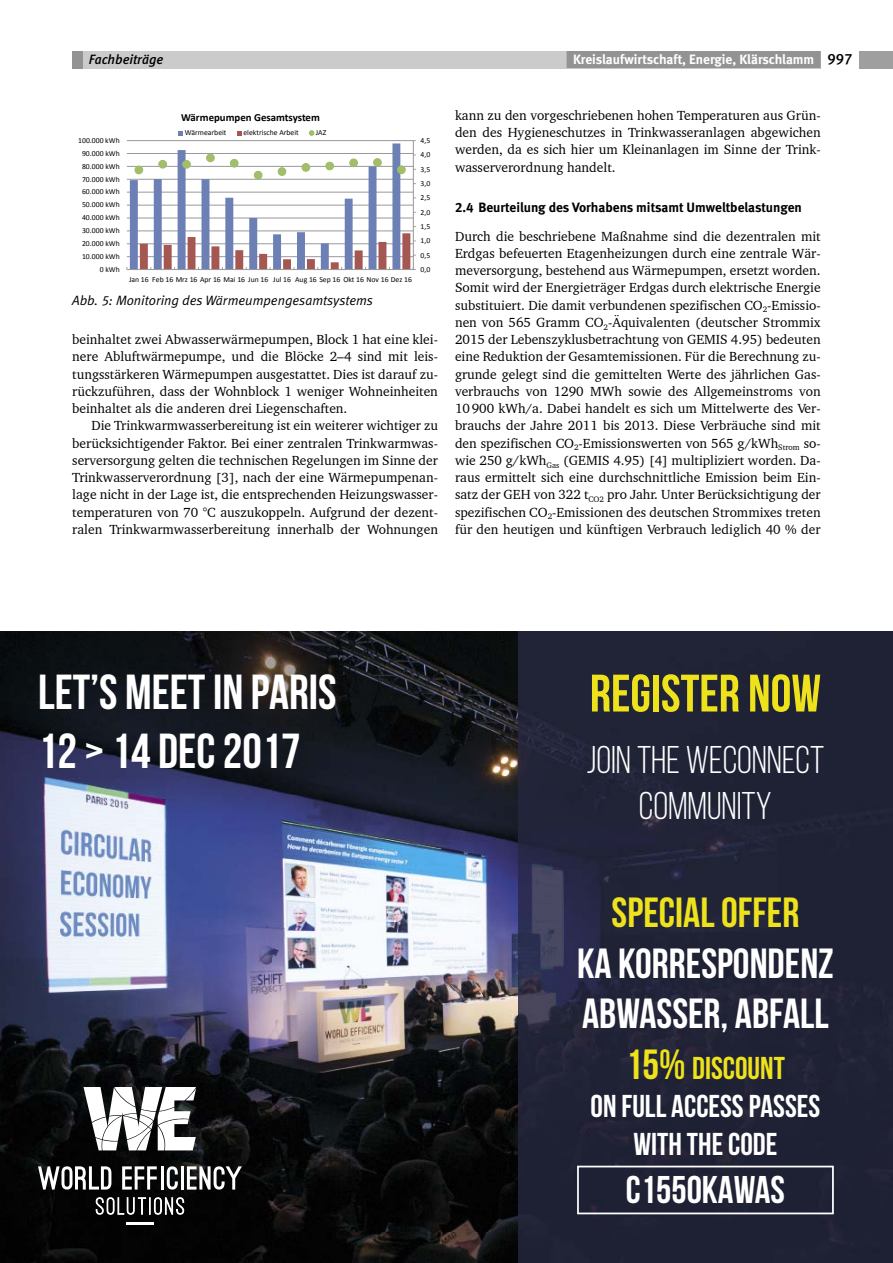
<style>
.page{position:relative;width:893px;height:1263px;background:#fff}
.page>*{position:absolute;margin:0;border:0;box-sizing:border-box;transform-origin:0 0}
.t1{font:700 52.65px "Bebas Neue";color:#eee21c}
.t2{font:700 49.2px/58.9px "Bebas Neue";color:#fff}
.t3{font:700 42.15px/50.6px "Bebas Neue";color:#fff;text-align:center}
.t4{font:38.55px/46.3px "Bebas Neue";color:#fff;text-align:center}
.t5{font:700 38.55px "Bebas Neue";color:#fff}
.t6{font:700 31.65px/38px "Bebas Neue";color:#fff;text-align:center}
.t7{font:700 27px "Arial";color:#000}
.t8{font:18px "Arial";color:#000}
.t9{font:700 15px "Arial";color:#000}
.G1_-_OE{font:13.5px/17.2px "Charter BT";color:#000}
.G1{font:13.5px/17.2px "Charter BT";color:#000;text-align:justify}
.Z1_1{font:13.5px "Meta Bold LF";color:#000}
.t10{font:13.5px "Meta Bold LF";color:#fff}
.BU{font:italic 13.5px "Meta Normal LF";color:#000}
.t11{font:italic 13.5px "Meta Medium LF";color:#000}
.t12{font:700 10.8px "Calibri";color:#000}
.t13{font:7.65px "Calibri";color:#000}
.s1{font-family:"Meta Medium LF";font-size:15px;color:#000}
.s2{color:#eee21c}
.s3{font-size:42.15px;color:#eee21c}
</style>
<div class="page">
<div style="left:120px;top:51px;width:701px;height:17px;background:#cbcbcb"></div>
<div style="left:567px;top:51px;width:254px;height:17px;background:#939393"></div>
<div style="left:859px;top:51px;width:34px;height:17px;background:#9f9f9f"></div>
<div style="left:72px;top:51px;width:11px;height:17px;background:#939393"></div>
<div style="left:83px;top:51px;width:86px;height:17px;background:#cbcbcb"></div>
<img style="left:0;top:631px;width:893px;height:632px">
<hr style="left:126px;top:1222px;width:28px;height:2px;background:#fff">
<svg style="left:96px;top:1197px;width:88px;height:18px"></svg>
<svg style="left:38px;top:1166px;width:73px;height:23px"></svg>
<svg style="left:122px;top:1166px;width:35px;height:23px"></svg>
<hr style="left:161px;top:1166px;width:3px;height:23px;background:#fff">
<svg style="left:167px;top:1166px;width:11px;height:23px"></svg>
<hr style="left:181px;top:1166px;width:3px;height:23px;background:#fff">
<svg style="left:187px;top:1166px;width:55px;height:23px"></svg>
<svg style="left:83px;top:1087px;width:113px;height:63px"></svg>
<svg style="left:577px;top:1166px;width:257px;height:48px;background:#2e3143"></svg>
<svg style="left:127px;top:130px;width:289px;height:140px"></svg>
<p class="t11" style="left:89px;top:51px;width:76px">Fachbeiträge</p>
<p class="t10" style="left:573px;top:51px;width:281px">Kreislaufwirtschaft, Energie, Klärschlamm <span class="s1">997</span></p>
<p class="t13" style="left:78px;top:135px;width:43px">100.000 kWh</p>
<p class="t13" style="left:82px;top:148px;width:39px">90.000 kWh</p>
<p class="t13" style="left:82px;top:161px;width:39px">80.000 kWh</p>
<p class="t13" style="left:82px;top:174px;width:39px">70.000 kWh</p>
<p class="t13" style="left:82px;top:187px;width:39px">60.000 kWh</p>
<p class="t13" style="left:82px;top:200px;width:39px">50.000 kWh</p>
<p class="t13" style="left:82px;top:213px;width:39px">40.000 kWh</p>
<p class="t13" style="left:82px;top:226px;width:39px">30.000 kWh</p>
<p class="t13" style="left:82px;top:239px;width:39px">20.000 kWh</p>
<p class="t13" style="left:82px;top:252px;width:39px">10.000 kWh</p>
<p class="t13" style="left:100px;top:264px;width:22px">0 kWh</p>
<p class="t7" style="left:212px;top:89px;width:40px">KA</p>
<p class="t12" style="left:181px;top:111px;width:140px">Wärmepumpen Gesamtsystem</p>
<p class="t13" style="left:185px;top:128px;width:43px">Wärmearbeit</p>
<p class="t13" style="left:243px;top:128px;width:57px">elektrische Arbeit</p>
<p class="t13" style="left:316px;top:128px;width:12px">JAZ</p>
<p class="t13" style="left:129px;top:274px;width:285px">Jan 16 Feb 16 Mrz 16 Apr 16 Mai 16 Jun 16 Jul 16 Aug 16 Sep 16 Okt 16 Nov 16 Dez 16</p>
<p class="BU" style="left:72px;top:292px;width:302px">Abb. 5: Monitoring des Wärmeumpengesamtsystems</p>
<p class="t13" style="left:421px;top:135px;width:11px">4,5</p>
<p class="t13" style="left:421px;top:150px;width:11px">4,0</p>
<p class="t13" style="left:421px;top:164px;width:11px">3,5</p>
<p class="t13" style="left:421px;top:178px;width:11px">3,0</p>
<p class="t13" style="left:421px;top:193px;width:11px">2,5</p>
<p class="t13" style="left:421px;top:207px;width:11px">2,0</p>
<p class="t13" style="left:421px;top:221px;width:11px">1,5</p>
<p class="t13" style="left:421px;top:236px;width:11px">1,0</p>
<p class="t13" style="left:421px;top:250px;width:11px">0,5</p>
<p class="t13" style="left:421px;top:264px;width:11px">0,0</p>
<p class="G1" style="left:72px;top:331px;width:367px">beinhaltet zwei Abwasserwärmepumpen, Block 1 hat eine klei&shy;nere Abluftwärmepumpe, und die Blöcke 2–4 sind mit leis&shy;tungsstärkeren Wärmepumpen ausgestattet. Dies ist darauf zu&shy;rückzuführen, dass der Wohnblock 1 weniger Wohneinheiten beinhaltet als die anderen drei Liegenschaften.</p>
<p class="G1" style="left:72px;top:417px;width:367px;text-indent:19px">Die Trinkwarmwasserbereitung ist ein weiterer wichtiger zu berücksichtigender Faktor. Bei einer zentralen Trinkwarmwas&shy;serversorgung gelten die technischen Regelungen im Sinne der Trinkwasserverordnung [3], nach der eine Wärmepumpenan&shy;lage nicht in der Lage ist, die entsprechenden Heizungswasser&shy;temperaturen von 70 °C auszukoppeln. Aufgrund der dezent&shy;ralen Trinkwarmwasserbereitung innerhalb der Wohnungen</p>
<p class="G1" style="left:455px;top:106px;width:367px">kann zu den vorgeschriebenen hohen Temperaturen aus Grün&shy;den des Hygieneschutzes in Trinkwasseranlagen abgewichen werden, da es sich hier um Kleinanlagen im Sinne der Trink&shy;wasserverordnung handelt.</p>
<p class="Z1_1" style="left:455px;top:199px;width:348px">2.4 Beurteilung des Vorhabens mitsamt Umweltbelastungen</p>
<p class="G1_-_OE" style="left:455px;top:227px;width:367px">Durch die beschriebene Maßnahme sind die dezentralen mit Erdgas befeuerten Etagenheizungen durch eine zentrale Wär&shy;meversorgung, bestehend aus Wärmepumpen, ersetzt worden.<br>Somit wird der Energieträger Erdgas durch elektrische Energie substituiert. Die damit verbundenen spezifischen CO<sub>2</sub>-Emissio&shy;nen von 565 Gramm CO<sub>2</sub>-Äquivalenten (deutscher Strommix 2015 der Lebenszyklusbetrachtung von GEMIS 4.95) bedeuten eine Reduktion der Gesamtemissionen. Für die Berechnung zu&shy;grunde gelegt sind die gemittelten Werte des jährlichen Gas&shy;verbrauchs von 1290 MWh sowie des Allgemeinstroms von 10900 kWh/a. Dabei handelt es sich um Mittelwerte des Ver&shy;brauchs der Jahre 2011 bis 2013. Diese Verbräuche sind mit den spezifischen CO<sub>2</sub>-Emissionswerten von 565 g/kWh<sub>Strom</sub> so&shy;wie 250 g/kWh<sub>Gas</sub> (GEMIS 4.95) [4] multipliziert worden. Da&shy;raus ermittelt sich eine durchschnittliche Emission beim Ein&shy;satz der GEH von 322 t<sub>CO2</sub> pro Jahr. Unter Berücksichtigung der spezifischen CO<sub>2</sub>-Emissionen des deutschen Strommixes treten für den heutigen und künftigen Verbrauch lediglich 40 % der</p>
<p class="t8" style="left:494px;top:136px;width:21px">4c</p>
<p class="t9" style="left:565px;top:139px;width:10px">c</p>
<p class="t9" style="left:615px;top:139px;width:15px">m</p>
<p class="t9" style="left:664px;top:139px;width:10px">y</p>
<p class="t9" style="left:718px;top:139px;width:10px">k</p>
<p class="t9" style="left:769px;top:139px;width:90px">Sonderfarbe</p>
<p class="t8" style="left:494px;top:242px;width:260px">210 x 148 mm + 3 mm Beschnitt</p>
<p class="t2" style="left:38px;top:662px;width:300px">LET’S MEET IN PARIS<br>12 &gt; 14 DEC 2017</p>
<p class="t1" style="left:590px;top:664px;width:233px">REGISTER NOW</p>
<p class="t4" style="left:587px;top:736px;width:239px">JOIN THE WECONNECT<br>COMMUNITY</p>
<p class="t3" style="left:577px;top:887px;width:258px"><span class="s2">SPECIAL OFFER<br></span>KA KORRESPONDENZ<br>ABWASSER, ABFALL</p>
<p class="t6" style="left:591px;top:1048px;width:231px"><span class="s3">15%</span> <span class="s2">DISCOUNT<br></span>ON FULL ACCESS PASSES<br>WITH THE CODE</p>
<p class="t5" style="left:626px;top:1168px;width:161px">C1550KAWAS</p>
</div>
